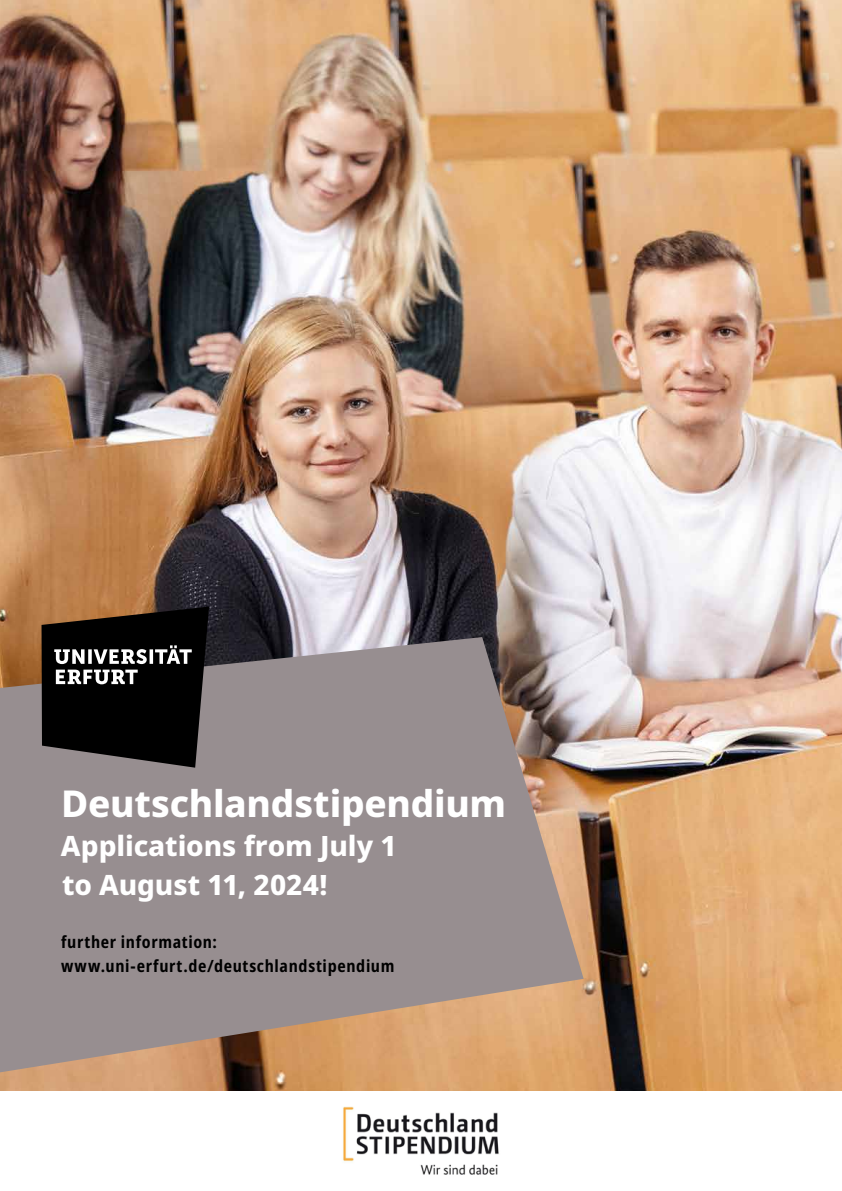
<style>
.page{position:relative;width:842px;height:1191px;background:#fff}
.page>*{position:absolute;margin:0;border:0;box-sizing:border-box;transform-origin:0 0}
.t1{font:800 37px "Noto Sans";letter-spacing:-.005em;color:#fff}
.t2{font:800 28px/39px "Noto Sans";letter-spacing:-.005em;color:#fff}
.t3{font:700 condensed 16.8px/24px "Noto Sans";letter-spacing:.04em;color:#000}
</style>
<div class="page">
<img style="left:0;top:0;width:842px;height:1091px">
<img style="left:343px;top:1106px;width:156px;height:68px">
<svg style="left:0;top:637px;width:584px;height:435px;background:#9e8e88"></svg>
<svg style="left:42px;top:606px;width:167px;height:161px;background:#282422"></svg>
<h1 class="t1" style="left:61px;top:777px;width:446px">Deutschlandstipendium</h1>
<h2 class="t2" style="left:61px;top:827px;width:337px">Applications from July 1 to August 11, 2024!</h2>
<p class="t3" style="left:61px;top:930px;width:335px">further information: www.uni-erfurt.de/deutschlandstipendium</p>
</div>
